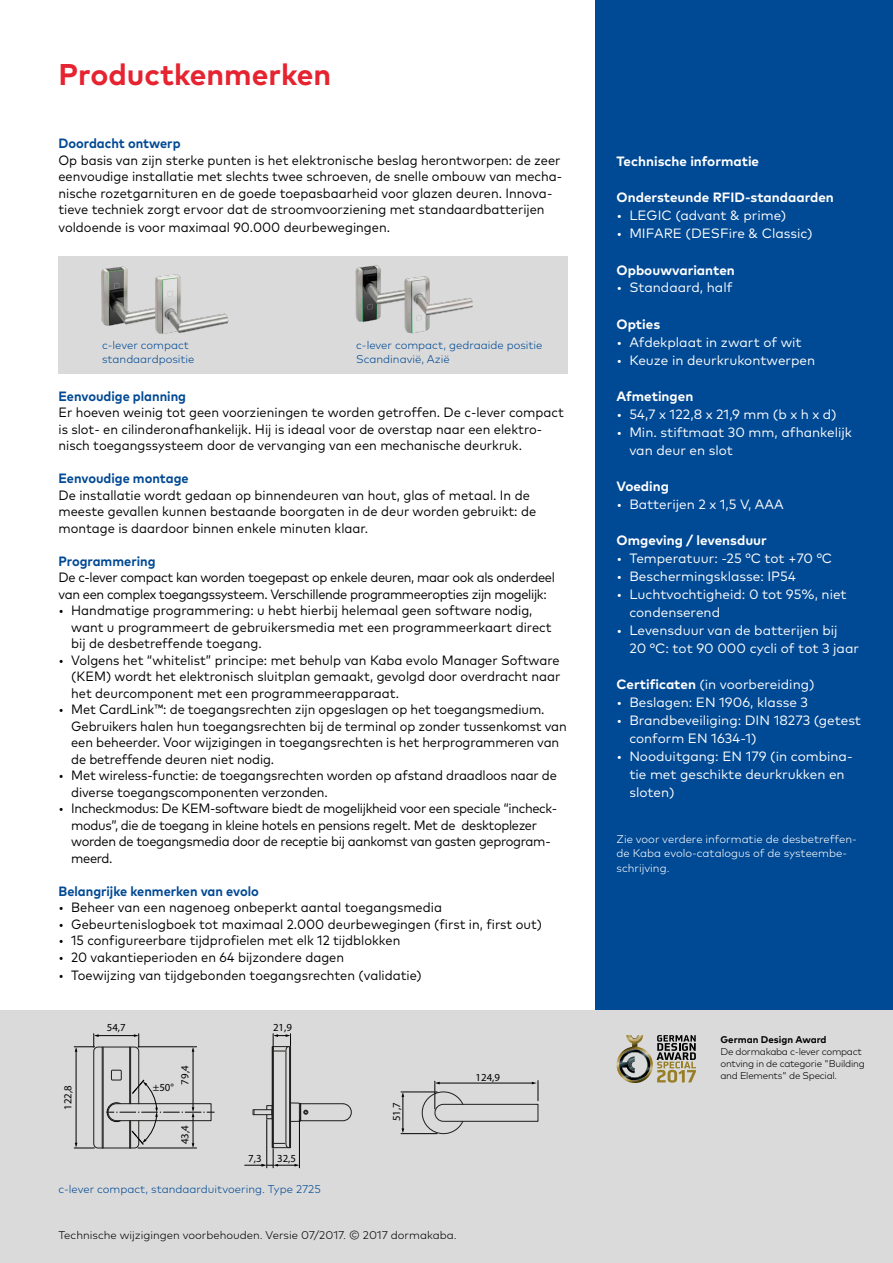
<style>
.page{position:relative;width:893px;height:1263px;background:#fff}
.page>*{position:absolute;margin:0;border:0;box-sizing:border-box;transform-origin:0 0}
.t1{font:700 30px "Mark Pro";color:#e62330}
.t2{font:13.5px/16.5px "Mark Pro";color:#000;scale:.95 1}
.t3{font:13.5px/18px "Mark Pro";color:#fff}
.t4{font:13.5px/16.5px "Mark Pro";letter-spacing:-.025em;color:#000;scale:.95 1}
.t5{font:700 13.5px "Mark Pro";color:#fff}
.t6{font:700 13.5px "Mark Pro";color:#004994;scale:.95 1}
.t7{font:300 11.25px/14.2px "Mark Pro";color:#004994}
.t8{font:300 11.25px/14.2px "Mark Pro";color:#fff}
.t9{font:300 11.25px "Mark Pro";color:#000}
.t10{font:10.8px "Myriad Pro";color:#000}
.t11{font:300 9.75px/12px "Mark Pro";letter-spacing:-.025em;color:#000}
.t12{font:700 9.75px "Mark Pro";color:#000}
.s1{font-weight:700}
</style>
<div class="page">
<div style="left:0;top:1010px;width:595px;height:253px;background:#dadada"></div>
<div style="left:595px;top:0;width:298px;height:1010px;background:#004994"></div>
<div style="left:595px;top:1010px;width:298px;height:253px;background:#dadada"></div>
<div style="left:58px;top:256px;width:510px;height:117px;background:#dadada"></div>
<img style="left:101px;top:266px;width:128px;height:68px">
<img style="left:355px;top:265px;width:118px;height:69px">
<img style="left:616px;top:1035px;width:37px;height:48px">
<svg style="left:629px;top:1035px;width:12px;height:6px"></svg>
<svg style="left:619px;top:1049px;width:31px;height:31px"></svg>
<svg style="left:656px;top:1035px;width:40px;height:47px"></svg>
<div style="left:93px;top:1047px;width:46px;height:101px;border:1px solid #1d1d1b;border-radius:4px"></div>
<hr style="left:129px;top:1047px;width:1px;height:57px;background:#1d1d1b">
<hr style="left:130px;top:1047px;width:1px;height:57px;background:#1d1d1b">
<hr style="left:102px;top:1047px;width:1px;height:101px;background:#1d1d1b">
<hr style="left:103px;top:1047px;width:1px;height:101px;background:#1d1d1b">
<div style="left:111px;top:1070px;width:11px;height:10px;border:1px solid #1d1d1b"></div>
<hr style="left:76px;top:1051px;width:1px;height:93px;background:#000">
<svg style="left:74px;top:1143px;width:20px;height:6px"></svg>
<hr style="left:98px;top:1035px;width:37px;height:1px;background:#000">
<svg style="left:74px;top:1034px;width:25px;height:18px"></svg>
<svg style="left:134px;top:1034px;width:5px;height:13px"></svg>
<hr style="left:138px;top:1046px;width:59px;height:1px;background:#000">
<hr style="left:138px;top:1148px;width:59px;height:1px;background:#000">
<hr style="left:193px;top:1051px;width:1px;height:57px;background:#000">
<svg style="left:107px;top:1080px;width:107px;height:68px"></svg>
<svg style="left:245px;top:1034px;width:107px;height:134px"></svg>
<hr style="left:299px;top:1120px;width:1px;height:48px;background:#000">
<svg style="left:422px;top:1080px;width:117px;height:54px"></svg>
<hr style="left:401px;top:1092px;width:36px;height:1px;background:#000">
<hr style="left:401px;top:1133px;width:36px;height:1px;background:#000">
<hr style="left:403px;top:1096px;width:1px;height:33px;background:#000">
<h1 class="t1" style="left:58px;top:52px;width:274px">Productkenmerken</h1>
<p class="t6" style="left:58px;top:133px;width:130px">Doordacht ontwerp</p>
<p class="t2" style="left:58px;top:151px;width:532px">Op basis van zijn sterke punten is het elektronische beslag herontworpen: de zeer eenvoudige installatie met slechts twee schroeven, de snelle ombouw van mecha&shy;nische rozetgarnituren en de goede toepasbaarheid voor glazen deuren. Innova&shy;tieve techniek zorgt ervoor dat de stroomvoorziening met standaardbatterijen</p>
<p class="t2" style="left:58px;top:218px;width:351px">voldoende is voor maximaal 90.000 deurbewegingen.</p>
<p class="t7" style="left:102px;top:337px;width:94px">c-lever compact standaardpositie</p>
<p class="t7" style="left:356px;top:337px;width:188px">c-lever compact, gedraaide positie<br>Scandinavië, Azië</p>
<p class="t6" style="left:58px;top:385px;width:136px">Eenvoudige planning</p>
<p class="t2" style="left:58px;top:403px;width:534px">Er hoeven weinig tot geen voorzieningen te worden getroffen. De c-lever compact is slot- en cilinderonafhankelijk. Hij is ideaal voor de overstap naar een elektro&shy;nisch toegangssysteem door de vervanging van een mechanische deurkruk.</p>
<p class="t6" style="left:58px;top:468px;width:139px">Eenvoudige montage</p>
<p class="t2" style="left:58px;top:485px;width:504px">De installatie wordt gedaan op binnendeuren van hout, glas of metaal. In de meeste gevallen kunnen bestaande boorgaten in de deur worden gebruikt: de montage is daardoor binnen enkele minuten klaar.</p>
<p class="t6" style="left:58px;top:550px;width:104px">Programmering</p>
<p class="t4" style="left:58px;top:568px;width:524px">De c-lever compact kan worden toegepast op enkele deuren, maar ook als onderdeel van een complex toegangssysteem. Verschillende programmeeropties zijn mogelijk:</p>
<p class="t2" style="left:71px;top:601px;width:507px;text-indent:-13px">• Handmatige programmering: u hebt hierbij helemaal geen software nodig, want u programmeert de gebruikersmedia met een programmeerkaart direct bij de desbetreffende toegang.</p>
<p class="t2" style="left:71px;top:650px;width:516px;text-align:justify;text-indent:-13px">• Volgens het “whitelist” principe: met behulp van Kaba evolo Manager Software (KEM) wordt het elektronisch sluitplan gemaakt, gevolgd door overdracht naar het deurcomponent met een programmeerapparaat.</p>
<p class="t2" style="left:71px;top:700px;width:523px;text-indent:-13px">• Met CardLink™: de toegangsrechten zijn opgeslagen op het toegangsmedium.<br>Gebruikers halen hun toegangsrechten bij de terminal op zonder tussenkomst van een beheerder. Voor wijzigingen in toegangsrechten is het herprogrammeren van de betreffende deuren niet nodig.</p>
<p class="t2" style="left:71px;top:766px;width:513px;text-indent:-13px">• Met wireless-functie: de toegangsrechten worden op afstand draadloos naar de diverse toegangscomponenten verzonden.</p>
<p class="t4" style="left:71px;top:799px;width:513px;text-indent:-13px">• Incheckmodus: De KEM-software biedt de mogelijkheid voor een speciale “incheck&shy;modus”, die de toegang in kleine hotels en pensions regelt. Met de desktoplezer worden de toegangsmedia door de receptie bij aankomst van gasten geprogram&shy;meerd.</p>
<p class="t6" style="left:58px;top:880px;width:212px">Belangrijke kenmerken van evolo</p>
<p class="t2" style="left:58px;top:898px;width:405px">• Beheer van een nagenoeg onbeperkt aantal toegangsmedia</p>
<p class="t2" style="left:58px;top:914px;width:511px">• Gebeurtenislogboek tot maximaal 2.000 deurbewegingen (first in, first out)</p>
<p class="t2" style="left:58px;top:931px;width:361px">• 15 configureerbare tijdprofielen met elk 12 tijdblokken</p>
<p class="t2" style="left:58px;top:947px;width:302px">• 20 vakantieperioden en 64 bijzondere dagen</p>
<p class="t2" style="left:58px;top:965px;width:384px">• Toewijzing van tijdgebonden toegangsrechten (validatie)</p>
<p class="t10" style="left:434px;top:916px;width:20px">54,7</p>
<p class="t10" style="left:61px;top:1110px;width:26px;rotate:-90deg">122,8</p>
<p class="t10" style="left:107px;top:1021px;width:20px">54,7</p>
<p class="t10" style="left:178px;top:1084px;width:20px;rotate:-90deg">79,4</p>
<p class="t10" style="left:153px;top:1080px;width:22px">±50°</p>
<p class="t10" style="left:168px;top:1080px;width:22px">±50°</p>
<p class="t10" style="left:178px;top:1144px;width:20px;rotate:-90deg">43,4</p>
<p class="t10" style="left:273px;top:1021px;width:20px">21,9</p>
<p class="t10" style="left:277px;top:1151px;width:20px">32,5</p>
<p class="t7" style="left:58px;top:1180px;width:264px">c-lever compact, standaarduitvoering. Type 2725</p>
<p class="t10" style="left:390px;top:1121px;width:20px;rotate:-90deg">51,7</p>
<p class="t9" style="left:58px;top:1226px;width:400px">Technische wijzigingen voorbehouden. Versie 07/2017. © 2017 dormakaba.</p>
<p class="t10" style="left:476px;top:1070px;width:26px">124,9</p>
<p class="t5" style="left:617px;top:151px;width:144px">Technische informatie</p>
<p class="t5" style="left:617px;top:187px;width:219px">Ondersteunde RFID-standaarden</p>
<p class="t3" style="left:617px;top:206px;width:171px">• LEGIC (advant &amp; prime)</p>
<p class="t3" style="left:617px;top:224px;width:198px">• MIFARE (DESFire &amp; Classic)</p>
<p class="t5" style="left:617px;top:259px;width:120px">Opbouwvarianten</p>
<p class="t3" style="left:617px;top:278px;width:117px">• Standaard, half</p>
<p class="t5" style="left:617px;top:313px;width:45px">Opties</p>
<p class="t3" style="left:617px;top:332px;width:187px">• Afdekplaat in zwart of wit</p>
<p class="t3" style="left:617px;top:350px;width:200px">• Keuze in deurkrukontwerpen</p>
<p class="t5" style="left:617px;top:385px;width:78px">Afmetingen</p>
<p class="t3" style="left:617px;top:404px;width:222px">• 54,7 x 122,8 x 21,9 mm (b x h x d)</p>
<p class="t3" style="left:629px;top:422px;width:224px;text-indent:-13px">• Min. stiftmaat 30 mm, afhankelijk van deur en slot</p>
<p class="t5" style="left:617px;top:475px;width:54px">Voeding</p>
<p class="t3" style="left:617px;top:494px;width:169px">• Batterijen 2 x 1,5 V, AAA</p>
<p class="t5" style="left:617px;top:529px;width:152px">Omgeving / levensduur</p>
<p class="t3" style="left:617px;top:548px;width:217px">• Temperatuur: -25 °C tot +70 °C</p>
<p class="t3" style="left:617px;top:566px;width:181px">• Beschermingsklasse: IP54</p>
<p class="t3" style="left:629px;top:584px;width:219px;text-indent:-13px">• Luchtvochtigheid: 0 tot 95%, niet condenserend</p>
<p class="t3" style="left:629px;top:620px;width:231px;text-indent:-13px">• Levensduur van de batterijen bij<br>20 °C: tot 90 000 cycli of tot 3 jaar</p>
<p class="t3" style="left:617px;top:674px;width:199px"><span class="s1">Certificaten</span> (in voorbereiding)</p>
<p class="t3" style="left:617px;top:692px;width:193px">• Beslagen: EN 1906, klasse 3</p>
<p class="t3" style="left:629px;top:710px;width:233px;text-indent:-13px">• Brandbeveiliging: DIN 18273 (getest conform EN 1634-1)</p>
<p class="t3" style="left:629px;top:746px;width:225px;text-indent:-13px">• Nooduitgang: EN 179 (in combina&shy;tie met geschikte deurkrukken en sloten)</p>
<p class="t8" style="left:617px;top:831px;width:242px">Zie voor verdere informatie de desbetreffen&shy;de Kaba evolo-catalogus of de systeembe&shy;schrijving.</p>
<p class="t12" style="left:720px;top:1032px;width:108px">German Design Award</p>
<p class="t11" style="left:720px;top:1044px;width:146px">De dormakaba c-lever compact ontving in de categorie "Building and Elements" de Special.</p>
</div>
